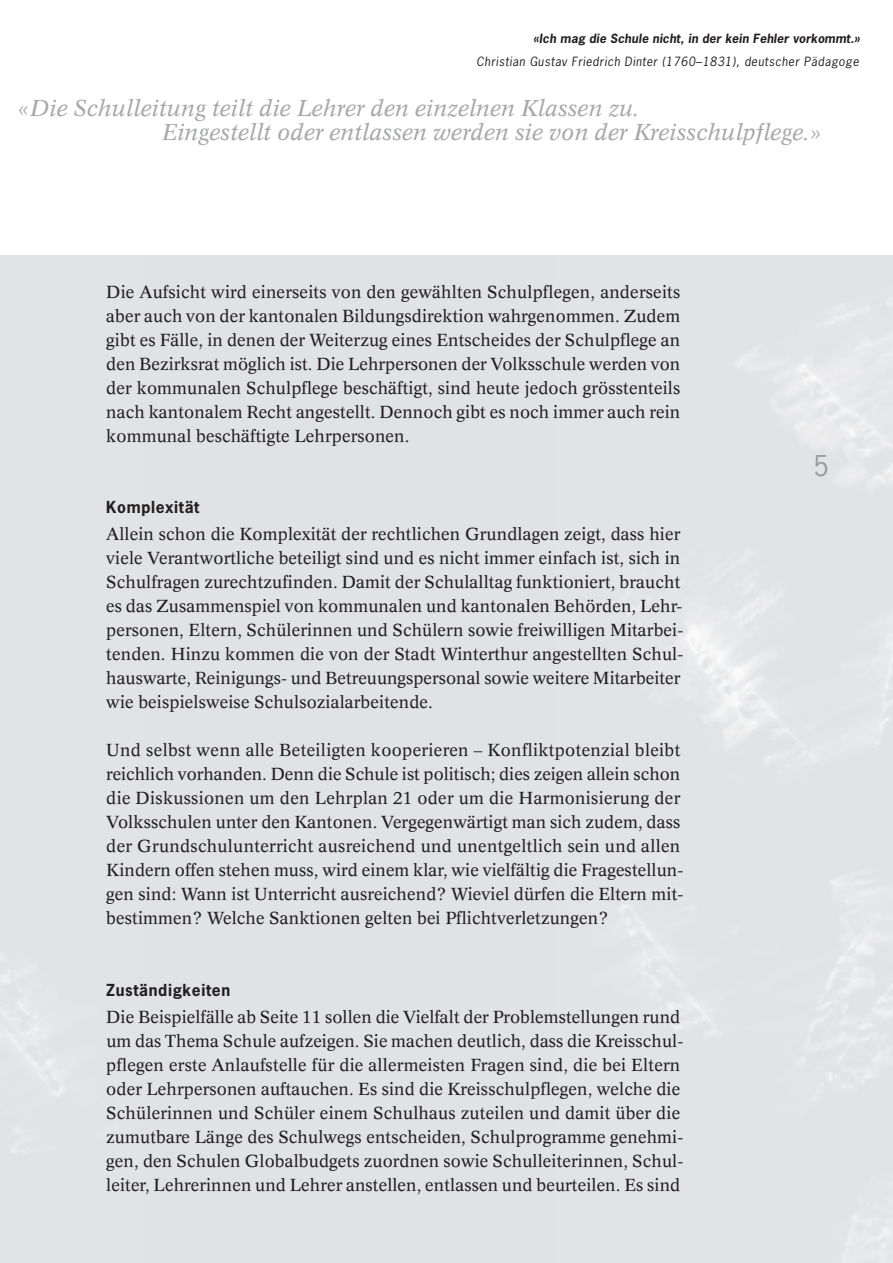
<style>
.page{position:relative;width:893px;height:1263px;background:#fff}
.page>*{position:absolute;margin:0;border:0;box-sizing:border-box;transform-origin:0 0}
.t1{font:27px "News Gothic Std";color:#999b9e}
.t2{font:italic 22.5px/24px "Concorde";letter-spacing:-.01em;color:#a8a9ad}
.t3{font:17.1px/24px "Concorde";letter-spacing:.005em;color:#231f20}
.t4{font:700 15.6px "News Gothic Std";letter-spacing:.04em;color:#231f20}
.t5{font:italic 12px "News Gothic Std";letter-spacing:.05em;color:#231f20}
.t6{font:italic 700 12px "News Gothic Std";letter-spacing:.01em;color:#231f20}
</style>
<div class="page">
<div style="left:0;top:255px;width:795px;height:1008px;background:#e1e2e4"></div>
<img style="left:0;top:956px;width:64px;height:196px">
<img style="left:620px;top:255px;width:273px;height:1008px">
<p class="t6" style="left:533px;top:32px;width:328px">«Ich mag die Schule nicht, in der kein Fehler vorkommt.»</p>
<p class="t5" style="left:476px;top:54px;width:384px">Christian Gustav Friedrich Dinter (1760–1831), deutscher Pädagoge</p>
<h2 class="t2" style="left:162px;top:98px;width:662px;text-indent:-145px">«Die Schulleitung teilt die Lehrer den einzelnen Klassen zu.<br>Eingestellt oder entlassen werden sie von der Kreisschulpflege.»</h2>
<p class="t3" style="left:106px;top:281px;width:576px;text-align:justify">Die Aufsicht wird einerseits von den gewählten Schulpflegen, anderseits aber auch von der kantonalen Bildungsdirektion wahrgenommen. Zudem gibt es Fälle, in denen der Weiterzug eines Entscheides der Schulpflege an den Bezirksrat möglich ist. Die Lehrpersonen der Volksschule werden von der kommunalen Schulpflege beschäftigt, sind heute jedoch grösstenteils nach kantonalem Recht angestellt. Dennoch gibt es noch immer auch rein kommunal beschäftigte Lehrpersonen.</p>
<p class="t4" style="left:106px;top:498px;width:95px">Komplexität</p>
<p class="t3" style="left:106px;top:523px;width:579px">Allein schon die Komplexität der rechtlichen Grundlagen zeigt, dass hier viele Verantwortliche beteiligt sind und es nicht immer einfach ist, sich in Schulfragen zurechtzufinden. Damit der Schulalltag funktioniert, braucht es das Zusammenspiel von kommunalen und kantonalen Behörden, Lehr&shy;personen, Eltern, Schülerinnen und Schülern sowie freiwilligen Mitarbei&shy;tenden. Hinzu kommen die von der Stadt Winterthur angestellten Schul&shy;hauswarte, Reinigungs- und Betreuungspersonal sowie weitere Mitarbeiter wie beispielsweise Schulsozialarbeitende.</p>
<p class="t3" style="left:106px;top:739px;width:579px">Und selbst wenn alle Beteiligten kooperieren – Konfliktpotenzial bleibt reichlich vorhanden. Denn die Schule ist politisch; dies zeigen allein schon die Diskussionen um den Lehrplan 21 oder um die Harmonisierung der Volksschulen unter den Kantonen. Vergegenwärtigt man sich zudem, dass der Grundschulunterricht ausreichend und unentgeltlich sein und allen Kindern offen stehen muss, wird einem klar, wie vielfältig die Fragestellun&shy;gen sind: Wann ist Unterricht ausreichend? Wieviel dürfen die Eltern mit&shy;bestimmen? Welche Sanktionen gelten bei Pflichtverletzungen?</p>
<p class="t4" style="left:106px;top:981px;width:125px">Zuständigkeiten</p>
<p class="t3" style="left:106px;top:1006px;width:579px">Die Beispielfälle ab Seite 11 sollen die Vielfalt der Problemstellungen rund um das Thema Schule aufzeigen. Sie machen deutlich, dass die Kreisschul&shy;pflegen erste Anlaufstelle für die allermeisten Fragen sind, die bei Eltern oder Lehrpersonen auftauchen. Es sind die Kreisschulpflegen, welche die Schülerinnen und Schüler einem Schulhaus zuteilen und damit über die zumutbare Länge des Schulwegs entscheiden, Schulprogramme genehmi&shy;gen, den Schulen Globalbudgets zuordnen sowie Schulleiterinnen, Schul&shy;leiter, Lehrerinnen und Lehrer anstellen, entlassen und beurteilen. Es sind</p>
<h1 class="t1" style="left:814px;top:451px;width:17px">5</h1>
</div>
